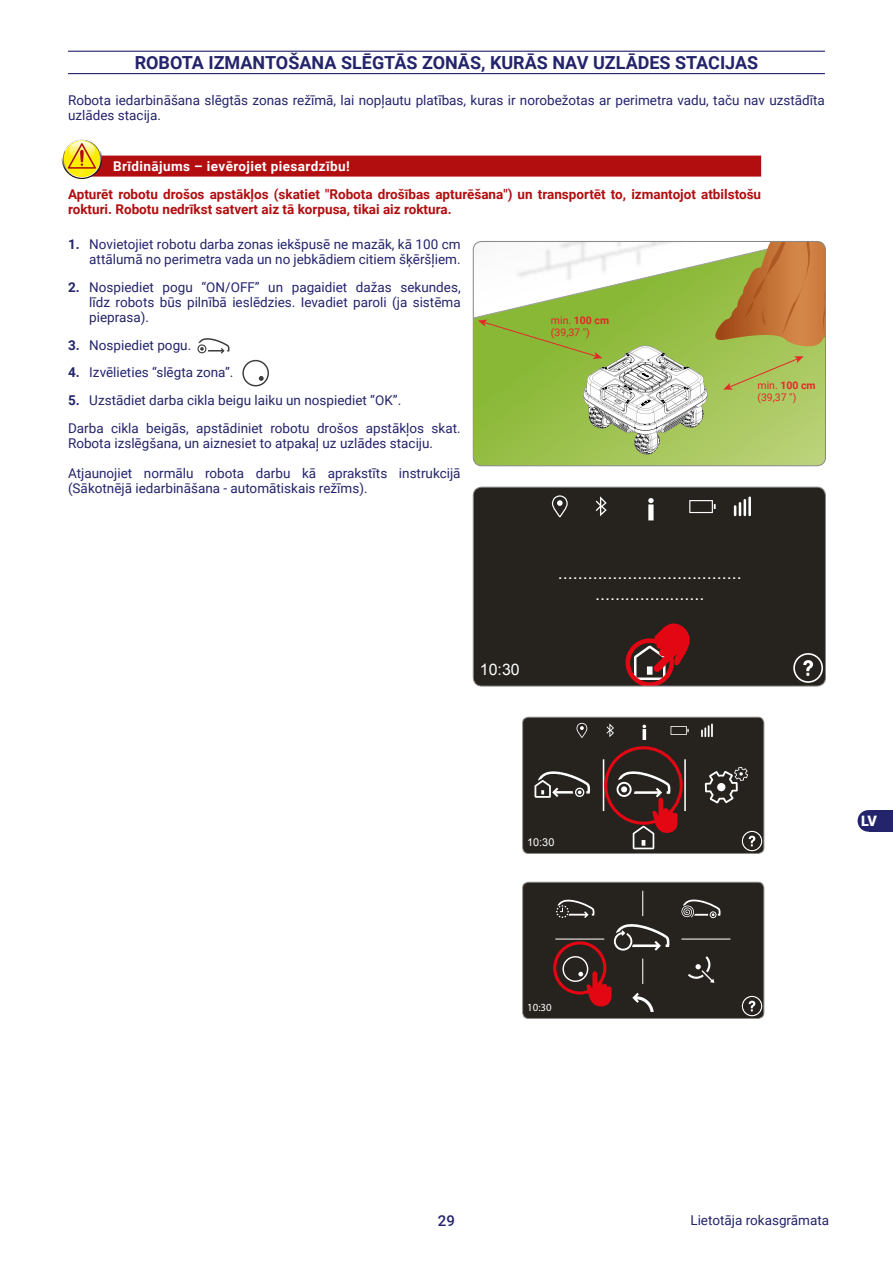
<style>
.page{position:relative;width:893px;height:1263px;background:#fff}
.page>*{position:absolute;margin:0;border:0;box-sizing:border-box;transform-origin:0 0}
.t1{font:700 18px "Roboto";color:#24246c}
.t2{font:17.85px/21.5px "Arial";color:#fff;text-align:center}
.t3{font:15.9px "Arial";color:#fff}
.t4{font:500 15px "Roboto";color:#24246c}
.t5{font:900 14.4px "Roboto";color:#fff}
.t6{font:13.5px/15px "Roboto";color:#24246c}
.t7{font:700 13.5px/15px "Roboto";color:#b20e10}
.t8{font:700 13.5px "Roboto";letter-spacing:.03em;color:#fff}
.t9{font:10.8px "Arial";color:#fff}
.t10{font:10.8px "Myriad Pro";color:#fff}
.t11{font:10.5px/12.6px "Roboto";color:#e6262a}
.s1{font-weight:700}
</style>
<div class="page">
<div style="left:868px;top:810px;width:25px;height:22px;background:#24246c"></div>
<div style="left:858px;top:810px;width:21px;height:22px;background:#24246c;border-radius:50%"></div>
<hr style="left:68px;top:51px;width:757px;height:1px;background:#24246c">
<hr style="left:68px;top:73px;width:757px;height:1px;background:#24246c">
<div style="left:72px;top:156px;width:689px;height:21px;background:#b20e10"></div>
<svg style="left:62px;top:139px;width:40px;height:40px"></svg>
<svg style="left:63px;top:140px;width:38px;height:38px"></svg>
<svg style="left:64px;top:141px;width:36px;height:36px"></svg>
<svg style="left:65px;top:140px;width:34px;height:29px"></svg>
<svg style="left:197px;top:338px;width:33px;height:16px"></svg>
<svg style="left:242px;top:360px;width:27px;height:26px"></svg>
<svg style="left:474px;top:454px;width:351px;height:12px;background:#a8c75f"></svg>
<svg style="left:474px;top:241px;width:351px;height:213px"></svg>
<div style="left:473px;top:241px;width:353px;height:225px;border:1px solid #878787;border-radius:9px"></div>
<div style="left:473px;top:487px;width:352px;height:199px;background:#26231e"></div>
<svg style="left:689px;top:500px;width:27px;height:13px"></svg>
<svg style="left:552px;top:495px;width:16px;height:22px"></svg>
<svg style="left:596px;top:496px;width:11px;height:20px"></svg>
<svg style="left:793px;top:653px;width:30px;height:30px"></svg>
<svg style="left:648px;top:498px;width:6px;height:22px"></svg>
<hr style="left:748px;top:496px;width:3px;height:20px;background:#fff">
<svg style="left:734px;top:499px;width:12px;height:17px"></svg>
<div style="left:625px;top:638px;width:49px;height:48px;border:4px solid #e30613;border-radius:50%"></div>
<svg style="left:634px;top:620px;width:56px;height:60px;background:#80272a"></svg>
<div style="left:473px;top:487px;width:353px;height:199px;border:1px solid #878787;border-radius:9px"></div>
<svg style="left:523px;top:717px;width:241px;height:136px;background:#382c28"></svg>
<div style="left:522px;top:717px;width:242px;height:137px;border:1px solid #878787;border-radius:6px"></div>
<svg style="left:523px;top:882px;width:241px;height:136px;background:#332a26"></svg>
<div style="left:522px;top:882px;width:242px;height:137px;border:1px solid #878787;border-radius:6px"></div>
<h1 class="t1" style="left:135px;top:50px;width:625px">ROBOTA IZMANTOŠANA SLĒGTĀS ZONĀS, KURĀS NAV UZLĀDES STACIJAS</h1>
<p class="t6" style="left:68px;top:92px;width:758px">Robota iedarbināšana slēgtās zonas režīmā, lai nopļautu platības, kuras ir norobežotas ar perimetra vadu, taču nav uzstādīta uzlādes stacija.</p>
<p class="t8" style="left:113px;top:157px;width:238px">Brīdinājums – ievērojiet piesardzību!</p>
<p class="t7" style="left:68px;top:186px;width:695px">Apturēt robotu drošos apstākļos (skatiet "Robota drošības apturēšana") un transportēt to, izmantojot atbilstošu rokturi. Robotu nedrīkst satvert aiz tā korpusa, tikai aiz roktura.</p>
<p class="t6" style="left:68px;top:236px;width:394px;text-align:right"><span class="s1">1.</span> Novietojiet robotu darba zonas iekšpusē ne mazāk, kā 100 cm attālumā no perimetra vada un no jebkādiem citiem šķēršļiem.</p>
<p class="t6" style="left:89px;top:279px;width:373px;text-align:justify;text-indent:-21px"><span class="s1">2.</span> Nospiediet pogu “ON/OFF” un pagaidiet dažas sekundes, līdz robots būs pilnībā ieslēdzies. Ievadiet paroli (ja sistēma pieprasa).</p>
<p class="t6" style="left:68px;top:337px;width:125px"><span class="s1">3.</span> Nospiediet pogu.</p>
<p class="t6" style="left:68px;top:365px;width:167px"><span class="s1">4.</span> Izvēlieties “slēgta zona”.</p>
<p class="t6" style="left:68px;top:386px;width:394px;line-height:27.8px"><span class="s1">5.</span> Uzstādiet darba cikla beigu laiku un nospiediet “OK”.<br>Darba cikla beigās, apstādiniet robotu drošos apstākļos skat.</p>
<p class="t6" style="left:68px;top:435px;width:367px">Robota izslēgšana, un aiznesiet to atpakaļ uz uzlādes staciju.</p>
<p class="t6" style="left:68px;top:465px;width:394px">Atjaunojiet normālu robota darbu kā aprakstīts instrukcijā (Sākotnējā iedarbināšana - automātiskais režīms).</p>
<p class="t11" style="left:551px;top:313px;width:60px">min. <span class="s1">100 cm </span>(39,37 ")</p>
<p class="t11" style="left:757px;top:378px;width:60px">min. <span class="s1">100 cm </span>(39,37 ")</p>
<p class="t3" style="left:480px;top:659px;width:41px">10:30</p>
<h2 class="t2" style="left:558px;top:562px;width:185px">..................................... ......................</h2>
<p class="t9" style="left:527px;top:835px;width:29px">10:30</p>
<p class="t5" style="left:861px;top:811px;width:17px">LV</p>
<p class="t10" style="left:527px;top:1000px;width:26px">10:30</p>
<p class="t4" style="left:438px;top:1210px;width:19px">29</p>
<p class="t6" style="left:690px;top:1212px;width:140px">Lietotāja rokasgrāmata</p>
</div>
